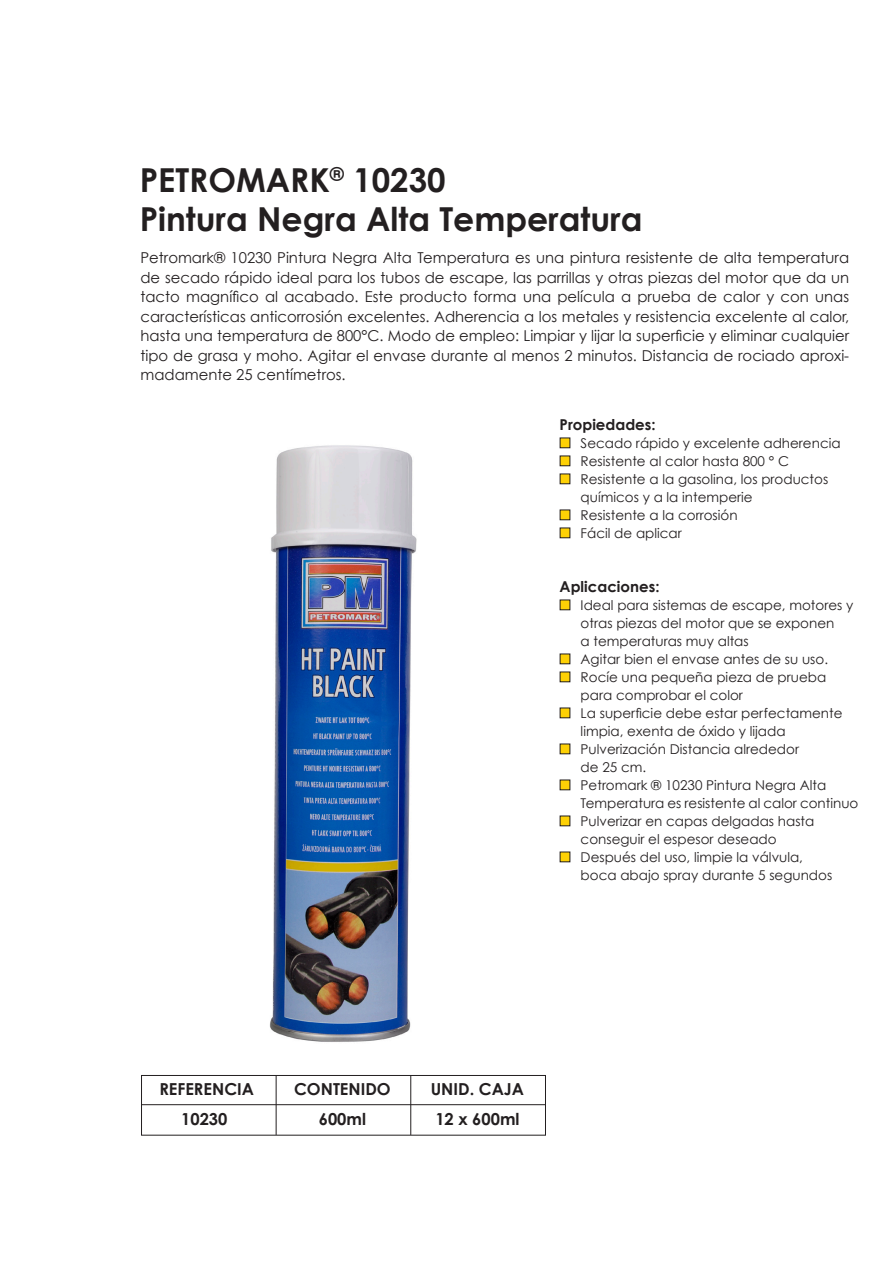
<style>
.page{position:relative;width:893px;height:1263px;background:#fff}
.page>*{position:absolute;margin:0;border:0;box-sizing:border-box;transform-origin:0 0}
.t1{font:700 33px "Century Gothic";color:#231f20}
.t2{font:700 16.5px "Century Gothic";color:#231f20}
.t3{font:15px/19.5px "Century Gothic";color:#231f20;text-align:justify}
.t4{font:700 15px "Century Gothic";color:#231f20}
.t5{font:13.5px/18px "Century Gothic";color:#231f20}
</style>
<div class="page">
<div style="left:141px;top:1075px;width:405px;height:60px;border:1px solid #231f20"></div>
<hr style="left:141px;top:1104px;width:405px;height:1px;background:#231f20">
<hr style="left:276px;top:1075px;width:1px;height:60px;background:#231f20">
<hr style="left:410px;top:1075px;width:1px;height:60px;background:#231f20">
<div style="left:560px;top:438px;width:10px;height:10px;background:#fed105"></div>
<div style="left:560px;top:456px;width:10px;height:10px;background:#fed105"></div>
<div style="left:560px;top:474px;width:10px;height:10px;background:#fed105"></div>
<div style="left:560px;top:510px;width:10px;height:10px;background:#fed105"></div>
<div style="left:560px;top:528px;width:10px;height:10px;background:#fed105"></div>
<div style="left:560px;top:600px;width:10px;height:10px;background:#fed105"></div>
<div style="left:560px;top:654px;width:10px;height:10px;background:#fed105"></div>
<div style="left:560px;top:672px;width:10px;height:10px;background:#fed105"></div>
<div style="left:560px;top:708px;width:10px;height:10px;background:#fed105"></div>
<div style="left:560px;top:744px;width:10px;height:10px;background:#fed105"></div>
<div style="left:560px;top:780px;width:10px;height:10px;background:#fed105"></div>
<div style="left:560px;top:816px;width:10px;height:10px;background:#fed105"></div>
<div style="left:560px;top:852px;width:10px;height:10px;background:#fed105"></div>
<img style="left:270px;top:445px;width:147px;height:597px">
<p class="t1" style="left:140px;top:159px;width:307px">PETROMARK<sup>®</sup> 10230</p>
<p class="t1" style="left:140px;top:199px;width:504px">Pintura Negra Alta Temperatura</p>
<p class="t3" style="left:140px;top:248px;width:710px">Petromark® 10230 Pintura Negra Alta Temperatura es una pintura resistente de alta temperatura de secado rápido ideal para los tubos de escape, las parrillas y otras piezas del motor que da un tacto magnífico al acabado. Este producto forma una película a prueba de calor y con unas características anticorrosión excelentes. Adherencia a los metales y resistencia excelente al calor, hasta una temperatura de 800°C. Modo de empleo: Limpiar y lijar la superficie y eliminar cualquier tipo de grasa y moho. Agitar el envase durante al menos 2 minutos. Distancia de rociado aproxi&shy;madamente 25 centímetros.</p>
<p class="t4" style="left:560px;top:415px;width:98px">Propiedades:</p>
<p class="t5" style="left:581px;top:434px;width:261px">Secado rápido y excelente adherencia</p>
<p class="t5" style="left:581px;top:452px;width:210px">Resistente al calor hasta 800 ° C</p>
<p class="t5" style="left:581px;top:470px;width:249px">Resistente a la gasolina, los productos</p>
<p class="t5" style="left:581px;top:488px;width:174px">químicos y a la intemperie</p>
<p class="t5" style="left:581px;top:506px;width:158px">Resistente a la corrosión</p>
<p class="t5" style="left:581px;top:524px;width:103px">Fácil de aplicar</p>
<p class="t4" style="left:560px;top:577px;width:101px">Aplicaciones:</p>
<p class="t5" style="left:581px;top:596px;width:274px">Ideal para sistemas de escape, motores y</p>
<p class="t5" style="left:581px;top:614px;width:255px">otras piezas del motor que se exponen</p>
<p class="t5" style="left:581px;top:632px;width:170px">a temperaturas muy altas</p>
<p class="t5" style="left:581px;top:650px;width:249px">Agitar bien el envase antes de su uso.</p>
<p class="t5" style="left:581px;top:668px;width:247px">Rocíe una pequeña pieza de prueba</p>
<p class="t5" style="left:581px;top:686px;width:164px">para comprobar el color</p>
<p class="t5" style="left:581px;top:704px;width:263px">La superficie debe estar perfectamente</p>
<p class="t5" style="left:581px;top:722px;width:206px">limpia, exenta de óxido y lijada</p>
<p class="t5" style="left:581px;top:740px;width:220px">Pulverización Distancia alrededor</p>
<p class="t5" style="left:581px;top:758px;width:67px">de 25 cm.</p>
<p class="t5" style="left:581px;top:776px;width:247px">Petromark ® 10230 Pintura Negra Alta</p>
<p class="t5" style="left:581px;top:794px;width:279px">Temperatura es resistente al calor continuo<br>Pulverizar en capas delgadas hasta</p>
<p class="t5" style="left:581px;top:830px;width:198px">conseguir el espesor deseado</p>
<p class="t5" style="left:581px;top:848px;width:224px">Después del uso, limpie la válvula,</p>
<p class="t5" style="left:581px;top:866px;width:253px">boca abajo spray durante 5 segundos</p>
<p class="t2" style="left:159px;top:1078px;width:37px">Referen</p>
<p class="t2" style="left:224px;top:1078px;width:34px">ciaConten</p>
<p class="t2" style="left:361px;top:1078px;width:24px">ido</p>
<p class="t2" style="left:431px;top:1078px;width:94px">Unid. Caja</p>
<p class="t2" style="left:181px;top:1108px;width:48px">10230</p>
<p class="t2" style="left:319px;top:1108px;width:49px">600ml</p>
<p class="t2" style="left:435px;top:1108px;width:86px">12 x 600ml</p>
</div>
